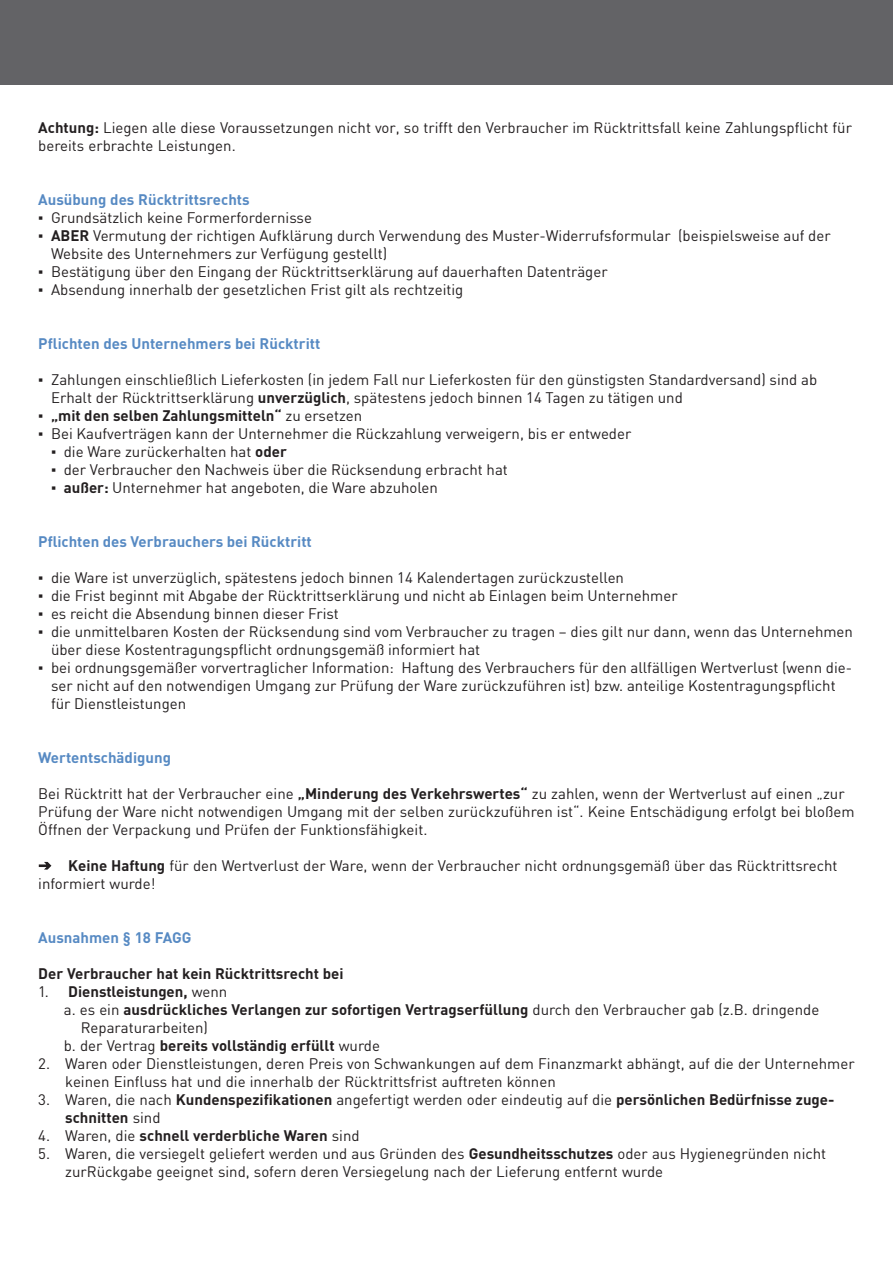
<style>
.page{position:relative;width:893px;height:1263px;background:#fff}
.page>*{position:absolute;margin:0;border:0;box-sizing:border-box;transform-origin:0 0}
.t1{font:15px/18px "DIN";color:#231f20}
.t2{font:700 15px/18px "DIN";color:#231f20}
.Absatzformat_1{font:700 15px "DIN";color:#578ac3}
.s1{font-weight:700}
.s2{font-family:"Times New Roman"}
.s3{font-family:"Times New Roman";font-weight:400}
.s4{font-weight:400}
</style>
<div class="page">
<div style="left:0;top:0;width:893px;height:84px;background:#636366"></div>
<svg style="left:38px;top:861px;width:14px;height:9px"></svg>
<p class="t1" style="left:38px;top:118px;width:815px"><span class="s1">Achtung:</span> Liegen alle diese Voraussetzungen nicht vor, so trifft den Verbraucher im Rücktrittsfall keine Zahlungspflicht für bereits erbrachte Leistungen.</p>
<p class="Absatzformat_1" style="left:38px;top:190px;width:213px">Ausübung des Rücktrittsrechts</p>
<p class="t1" style="left:38px;top:208px;width:275px"><span class="s2">▪</span> Grundsätzlich keine Formerfordernisse</p>
<p class="t1" style="left:51px;top:226px;width:781px;text-indent:-13px"><span class="s2">▪</span> <span class="s1">ABER</span> Vermutung der richtigen Aufklärung durch Verwendung des Muster-Widerrufsformular (beispielsweise auf der<br>Website des Unternehmers zur Verfügung gestellt)</p>
<p class="t1" style="left:38px;top:262px;width:571px"><span class="s2">▪</span> Bestätigung über den Eingang der Rücktrittserklärung auf dauerhaften Datenträger</p>
<p class="t1" style="left:38px;top:280px;width:427px"><span class="s2">▪</span> Absendung innerhalb der gesetzlichen Frist gilt als rechtzeitig</p>
<p class="Absatzformat_1" style="left:38px;top:334px;width:284px">Pflichten des Unternehmers bei Rücktritt</p>
<p class="t1" style="left:51px;top:370px;width:768px;text-indent:-13px"><span class="s2">▪</span> Zahlungen einschließlich Lieferkosten (in jedem Fall nur Lieferkosten für den günstigsten Standardversand) sind ab<br>Erhalt der Rücktrittserklärung <span class="s1">unverzüglich</span>, spätestens jedoch binnen 14 Tagen zu tätigen und</p>
<p class="t2" style="left:38px;top:406px;width:325px"><span class="s3">▪</span> „mit den selben Zahlungsmitteln“ <span class="s4">zu ersetzen</span></p>
<p class="t1" style="left:38px;top:424px;width:595px"><span class="s2">▪</span> Bei Kaufverträgen kann der Unternehmer die Rückzahlung verweigern, bis er entweder</p>
<p class="t1" style="left:51px;top:442px;width:237px"><span class="s2">▪</span> die Ware zurückerhalten hat <span class="s1">oder</span></p>
<p class="t1" style="left:51px;top:460px;width:458px"><span class="s2">▪</span> der Verbraucher den Nachweis über die Rücksendung erbracht hat</p>
<p class="t1" style="left:51px;top:478px;width:388px"><span class="s2">▪</span> <span class="s1">außer:</span> Unternehmer hat angeboten, die Ware abzuholen</p>
<p class="Absatzformat_1" style="left:38px;top:532px;width:275px">Pflichten des Verbrauchers bei Rücktritt</p>
<p class="t1" style="left:38px;top:568px;width:587px"><span class="s2">▪</span> die Ware ist unverzüglich, spätestens jedoch binnen 14 Kalendertagen zurückzustellen</p>
<p class="t1" style="left:38px;top:586px;width:641px"><span class="s2">▪</span> die Frist beginnt mit Abgabe der Rücktrittserklärung und nicht ab Einlagen beim Unternehmer</p>
<p class="t1" style="left:38px;top:604px;width:302px"><span class="s2">▪</span> es reicht die Absendung binnen dieser Frist</p>
<p class="t1" style="left:51px;top:622px;width:803px;text-indent:-13px"><span class="s2">▪</span> die unmittelbaren Kosten der Rücksendung sind vom Verbraucher zu tragen – dies gilt nur dann, wenn das Unternehmen über diese Kostentragungspflicht ordnungsgemäß informiert hat</p>
<p class="t1" style="left:51px;top:658px;width:803px;text-indent:-13px"><span class="s2">▪</span> bei ordnungsgemäßer vorvertraglicher Information: Haftung des Verbrauchers für den allfälligen Wertverlust (wenn die&shy;ser nicht auf den notwendigen Umgang zur Prüfung der Ware zurückzuführen ist) bzw. anteilige Kostentragungspflicht für Dienstleistungen</p>
<p class="Absatzformat_1" style="left:38px;top:748px;width:134px">Wertentschädigung</p>
<p class="t1" style="left:38px;top:784px;width:818px">Bei Rücktritt hat der Verbraucher eine <span class="s1">„Minderung des Verkehrswertes“</span> zu zahlen, wenn der Wertverlust auf einen „zur<br>Prüfung der Ware nicht notwendigen Umgang mit der selben zurückzuführen ist“. Keine Entschädigung erfolgt bei bloßem<br>Öffnen der Verpackung und Prüfen der Funktionsfähigkeit.</p>
<p class="t1" style="left:38px;top:856px;width:801px;text-indent:30px"><span class="s1">Keine Haftung</span> für den Wertverlust der Ware, wenn der Verbraucher nicht ordnungsgemäß über das Rücktrittsrecht informiert wurde!</p>
<p class="Absatzformat_1" style="left:38px;top:928px;width:155px">Ausnahmen § 18 FAGG</p>
<p class="t2" style="left:38px;top:964px;width:307px">Der Verbraucher hat kein Rücktrittsrecht bei</p>
<p class="t2" style="left:38px;top:982px;width:191px"><span class="s4">1.</span> Dienstleistungen, <span class="s4">wenn</span></p>
<p class="t2" style="left:64px;top:1000px;width:757px"><span class="s4">a. es ein</span> ausdrückliches Verlangen zur sofortigen Vertragserfüllung <span class="s4">durch den Verbraucher gab (z.B. dringende</span></p>
<p class="t1" style="left:81px;top:1018px;width:129px">Reparaturarbeiten)</p>
<p class="t2" style="left:64px;top:1036px;width:318px"><span class="s4">b. der Vertrag</span> bereits vollständig erfüllt <span class="s4">wurde</span></p>
<p class="t1" style="left:65px;top:1054px;width:791px;text-indent:-27px">2. Waren oder Dienstleistungen, deren Preis von Schwankungen auf dem Finanzmarkt abhängt, auf die der Unternehmer keinen Einfluss hat und die innerhalb der Rücktrittsfrist auftreten können</p>
<p class="t2" style="left:65px;top:1090px;width:771px;text-indent:-27px"><span class="s4">3. Waren, die nach</span> Kundenspezifikationen <span class="s4">angefertigt werden oder eindeutig auf die</span> persönlichen Bedürfnisse zuge&shy;schnitten <span class="s4">sind</span></p>
<p class="t2" style="left:38px;top:1126px;width:323px"><span class="s4">4. Waren, die</span> schnell verderbliche Waren <span class="s4">sind</span></p>
<p class="t1" style="left:65px;top:1144px;width:762px;text-indent:-27px">5. Waren, die versiegelt geliefert werden und aus Gründen des <span class="s1">Gesundheitsschutzes</span> oder aus Hygienegründen nicht zurRückgabe geeignet sind, sofern deren Versiegelung nach der Lieferung entfernt wurde</p>
</div>
